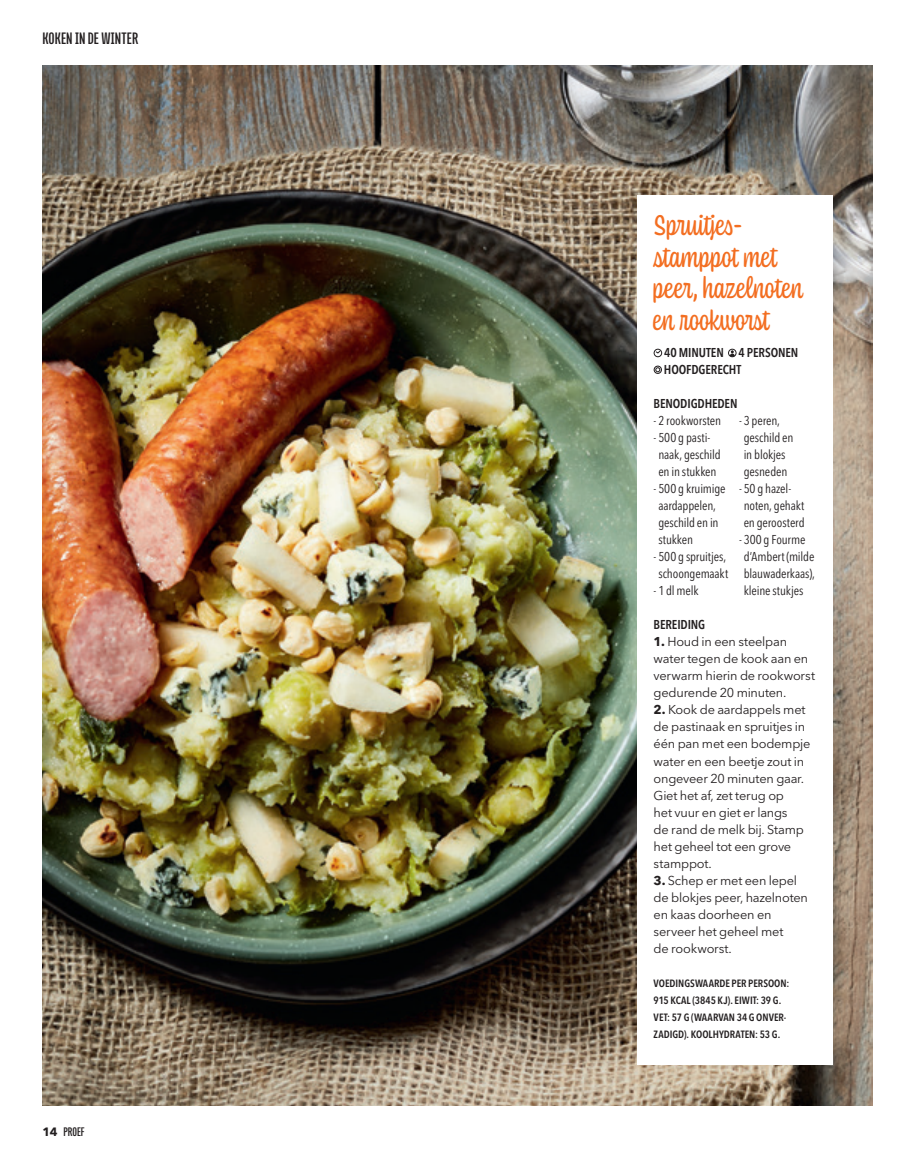
<style>
.page{position:relative;width:915px;height:1161px;background:#fff}
.page>*{position:absolute;margin:0;border:0;box-sizing:border-box;transform-origin:0 0}
.t1{font:30px/31.5px "Coniferous";letter-spacing:.005em;color:#f36e21}
.t2{font:700 18px "Titular";letter-spacing:.005em;color:#231f20}
.t3{font:700 13.5px "Titular";letter-spacing:-.005em;color:#231f20}
.t4{font:12.75px/17px "Avenir Next LT Pro";letter-spacing:-.015em;color:#231f20}
.t5{font:condensed 12.75px/17px "Avenir Next LT Pro";letter-spacing:-.01em;color:#231f20}
.t6{font:600 condensed 12.75px/17px "Avenir Next LT Pro";letter-spacing:-.01em;color:#231f20}
.t7{font:600 condensed 10.5px/17px "Avenir Next LT Pro";color:#231f20}
.s1{font-family:"Avenir Next LT Pro";font-size:12px}
.s2{font-weight:700}
</style>
<div class="page">
<img style="left:43px;top:66px;width:829px;height:1040px">
<div style="left:636px;top:196px;width:196px;height:869px;background:#fff"></div>
<div style="left:653px;top:349px;width:9px;height:8px;border:1px solid #231f20;border-radius:50%"></div>
<svg style="left:654px;top:350px;width:7px;height:4px"></svg>
<div style="left:727px;top:349px;width:9px;height:8px;border:1px solid #231f20;border-radius:50%"></div>
<svg style="left:729px;top:350px;width:5px;height:7px"></svg>
<div style="left:653px;top:366px;width:8px;height:8px;border:1px solid #231f20;border-radius:50%"></div>
<svg style="left:655px;top:367px;width:5px;height:5px"></svg>
<h2 class="t2" style="left:43px;top:29px;width:97px">KOKEN IN DE WINTER</h2>
<p class="t3" style="left:43px;top:1125px;width:43px"><span class="s1">14</span> PROEF</p>
<h1 class="t1" style="left:653px;top:208px;width:151px">Spruitjes&shy;stamppot met peer, hazelnoten en rookworst</h1>
<p class="t6" style="left:663px;top:344px;width:136px">40 MINUTEN 4 PERSONEN<br>HOOFDGERECHT</p>
<p class="t6" style="left:653px;top:395px;width:85px">BENODIGDHEDEN</p>
<p class="t5" style="left:653px;top:412px;width:69px">- 2 rookworsten</p>
<p class="t5" style="left:658px;top:429px;width:64px;text-indent:-5px">- 500 g pasti&shy;naak, geschild en in stukken</p>
<p class="t5" style="left:658px;top:480px;width:69px;text-indent:-5px">- 500 g kruimige aardappelen, geschild en in stukken</p>
<p class="t5" style="left:653px;top:548px;width:76px;text-align:center">- 500 g spruitjes, schoongemaakt</p>
<p class="t5" style="left:653px;top:582px;width:46px">- 1 dl melk</p>
<p class="t5" style="left:743px;top:412px;width:51px;text-indent:-5px">- 3 peren, geschild en in blokjes gesneden</p>
<p class="t5" style="left:743px;top:480px;width:62px;text-indent:-5px">- 50 g hazel&shy;noten, gehakt en geroosterd</p>
<p class="t5" style="left:743px;top:531px;width:73px;text-indent:-5px">- 300 g Fourme d’Ambert (milde blauwaderkaas), kleine stukjes</p>
<p class="t6" style="left:653px;top:616px;width:53px">BEREIDING</p>
<p class="t4" style="left:653px;top:633px;width:163px"><span class="s2">1.</span> Houd in een steelpan water tegen de kook aan en verwarm hierin de rookworst gedurende 20 minuten.</p>
<p class="t4" style="left:653px;top:701px;width:158px"><span class="s2">2.</span> Kook de aardappels met de pastinaak en spruitjes in één pan met een bodempje water en een beetje zout in ongeveer 20 minuten gaar.<br>Giet het af, zet terug op<br>het vuur en giet er langs<br>de rand de melk bij. Stamp het geheel tot een grove stamppot.</p>
<p class="t4" style="left:653px;top:871px;width:156px"><span class="s2">3.</span> Schep er met een lepel de blokjes peer, hazelnoten en kaas doorheen en serveer het geheel met<br>de rookworst.</p>
<p class="t7" style="left:653px;top:974px;width:137px">VOEDINGSWAARDE PER PERSOON:<br>915 KCAL (3845 KJ). EIWIT: 39 G.<br>VET: 57 G (WAARVAN 34 G ONVER-<br>ZADIGD). KOOLHYDRATEN: 53 G.</p>
</div>
